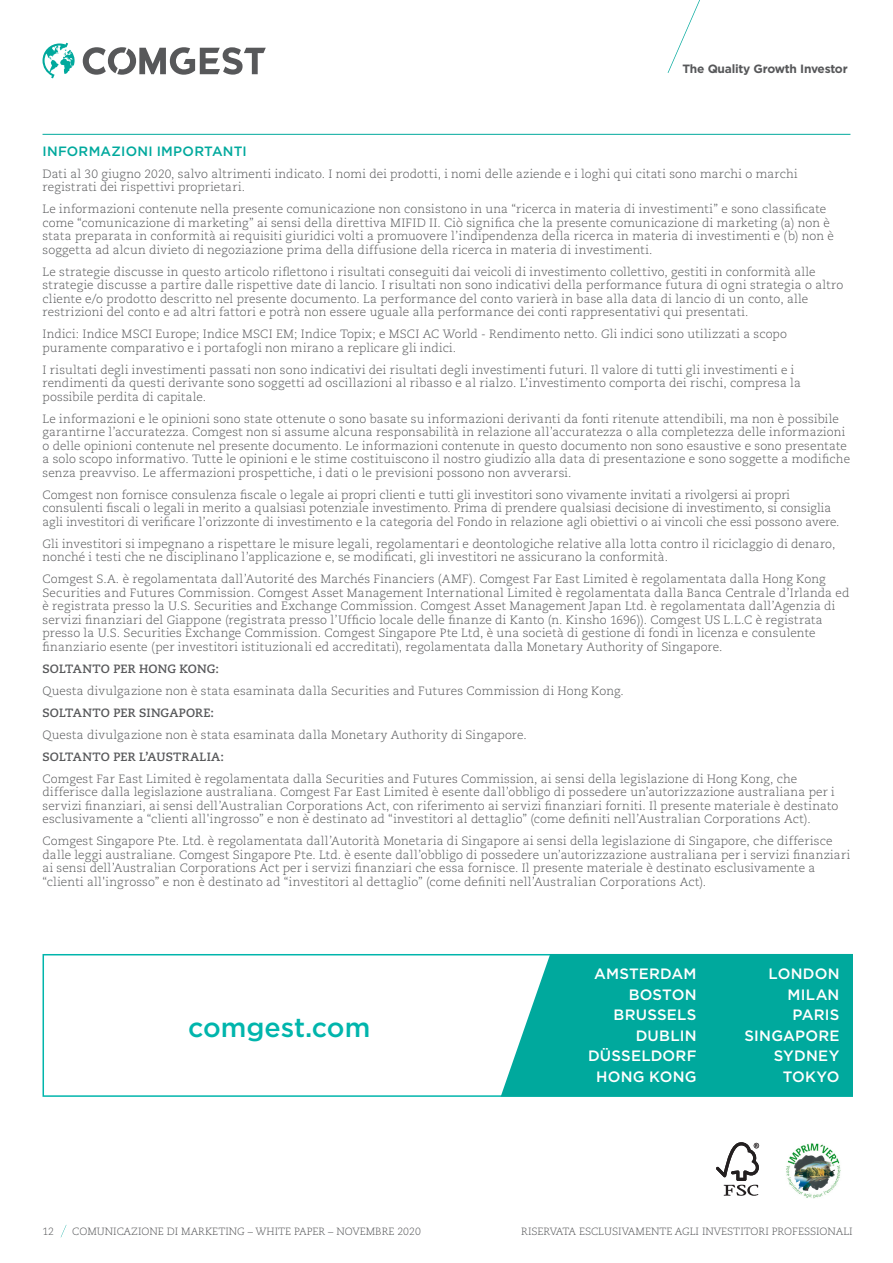
<style>
.page{position:relative;width:893px;height:1263px;background:#fff}
.page>*{position:absolute;margin:0;border:0;box-sizing:border-box;transform-origin:0 0}
.t1{font:500 27px "Gotham";color:#00b5ac}
.fließtext{font:500 15px "Gotham";letter-spacing:.015em;color:#fff}
.t2{font:500 13.5px "Gotham";letter-spacing:.02em;color:#00a99d}
.t3{font:300 12px/13.5px "Caecilia LT Pro 45";letter-spacing:.01em;color:#57585a}
.t4{font:700 12px "Caecilia LT Pro 75";letter-spacing:.005em;color:#57585a}
.t5{font:700 12px "Gotham";letter-spacing:-.02em;color:#57585a}
.t6{font:300 10.5px "Caecilia LT Pro 45";color:#57585a}
</style>
<div class="page">
<svg style="left:668px;top:0;width:32px;height:73px"></svg>
<svg style="left:61px;top:1225px;width:5px;height:12px"></svg>
<svg style="left:83px;top:47px;width:183px;height:28px"></svg>
<svg style="left:43px;top:43px;width:32px;height:35px"></svg>
<hr style="left:43px;top:134px;width:807px;height:1px;background:#00a99d">
<svg style="left:716px;top:1142px;width:43px;height:54px"></svg>
<img style="left:786px;top:1143px;width:55px;height:56px">
<div style="left:43px;top:954px;width:810px;height:143px;border:2px solid #00b5ac"></div>
<svg style="left:501px;top:954px;width:352px;height:142px;background:#12afa4"></svg>
<p class="t5" style="left:682px;top:61px;width:167px">The Quality Growth Investor</p>
<p class="t2" style="left:43px;top:142px;width:206px">INFORMAZIONI IMPORTANTI</p>
<p class="t3" style="left:43px;top:166px;width:757px">Dati al 30 giugno 2020, salvo altrimenti indicato. I nomi dei prodotti, i nomi delle aziende e i loghi qui citati sono marchi o marchi registrati dei rispettivi proprietari.</p>
<p class="t3" style="left:43px;top:202px;width:793px">Le informazioni contenute nella presente comunicazione non consistono in una “ricerca in materia di investimenti” e sono classificate come “comunicazione di marketing” ai sensi della direttiva MIFID II. Ciò significa che la presente comunicazione di marketing (a) non è stata preparata in conformità ai requisiti giuridici volti a promuovere l’indipendenza della ricerca in materia di investimenti e (b) non è soggetta ad alcun divieto di negoziazione prima della diffusione della ricerca in materia di investimenti.</p>
<p class="t3" style="left:43px;top:264px;width:802px">Le strategie discusse in questo articolo riflettono i risultati conseguiti dai veicoli di investimento collettivo, gestiti in conformità alle strategie discusse a partire dalle rispettive date di lancio. I risultati non sono indicativi della performance futura di ogni strategia o altro cliente e/o prodotto descritto nel presente documento. La performance del conto varierà in base alla data di lancio di un conto, alle restrizioni del conto e ad altri fattori e potrà non essere uguale alla performance dei conti rappresentativi qui presentati.</p>
<p class="t3" style="left:43px;top:327px;width:746px">Indici: Indice MSCI Europe; Indice MSCI EM; Indice Topix; e MSCI AC World - Rendimento netto. Gli indici sono utilizzati a scopo puramente comparativo e i portafogli non mirano a replicare gli indici.</p>
<p class="t3" style="left:43px;top:362px;width:760px">I risultati degli investimenti passati non sono indicativi dei risultati degli investimenti futuri. Il valore di tutti gli investimenti e i rendimenti da questi derivante sono soggetti ad oscillazioni al ribasso e al rialzo. L’investimento comporta dei rischi, compresa la possibile perdita di capitale.</p>
<p class="t3" style="left:43px;top:411px;width:809px">Le informazioni e le opinioni sono state ottenute o sono basate su informazioni derivanti da fonti ritenute attendibili, ma non è possibile garantirne l’accuratezza. Comgest non si assume alcuna responsabilità in relazione all’accuratezza o alla completezza delle informazioni o delle opinioni contenute nel presente documento. Le informazioni contenute in questo documento non sono esaustive e sono presentate a solo scopo informativo. Tutte le opinioni e le stime costituiscono il nostro giudizio alla data di presentazione e sono soggette a modifiche senza preavviso. Le affermazioni prospettiche, i dati o le previsioni possono non avverarsi.</p>
<p class="t3" style="left:43px;top:487px;width:799px">Comgest non fornisce consulenza fiscale o legale ai propri clienti e tutti gli investitori sono vivamente invitati a rivolgersi ai propri consulenti fiscali o legali in merito a qualsiasi potenziale investimento. Prima di prendere qualsiasi decisione di investimento, si consiglia agli investitori di verificare l’orizzonte di investimento e la categoria del Fondo in relazione agli obiettivi o ai vincoli che essi possono avere.</p>
<p class="t3" style="left:43px;top:536px;width:794px">Gli investitori si impegnano a rispettare le misure legali, regolamentari e deontologiche relative alla lotta contro il riciclaggio di denaro, nonché i testi che ne disciplinano l’applicazione e, se modificati, gli investitori ne assicurano la conformità.</p>
<p class="t3" style="left:43px;top:572px;width:808px">Comgest S.A. è regolamentata dall’Autorité des Marchés Financiers (AMF). Comgest Far East Limited è regolamentata dalla Hong Kong Securities and Futures Commission. Comgest Asset Management International Limited è regolamentata dalla Banca Centrale d’Irlanda ed è registrata presso la U.S. Securities and Exchange Commission. Comgest Asset Management Japan Ltd. è regolamentata dall’Agenzia di servizi finanziari del Giappone (registrata presso l’Ufficio locale delle finanze di Kanto (n. Kinsho 1696)). Comgest US L.L.C è registrata presso la U.S. Securities Exchange Commission. Comgest Singapore Pte Ltd, è una società di gestione di fondi in licenza e consulente finanziario esente (per investitori istituzionali ed accreditati), regolamentata dalla Monetary Authority of Singapore.</p>
<p class="t4" style="left:43px;top:660px;width:178px">SOLTANTO PER HONG KONG:</p>
<p class="t3" style="left:43px;top:683px;width:583px">Questa divulgazione non è stata esaminata dalla Securities and Futures Commission di Hong Kong.</p>
<p class="t4" style="left:43px;top:704px;width:173px">SOLTANTO PER SINGAPORE:</p>
<p class="t3" style="left:43px;top:727px;width:486px">Questa divulgazione non è stata esaminata dalla Monetary Authority di Singapore.</p>
<p class="t4" style="left:43px;top:748px;width:183px">SOLTANTO PER L’AUSTRALIA:</p>
<p class="t3" style="left:43px;top:771px;width:797px">Comgest Far East Limited è regolamentata dalla Securities and Futures Commission, ai sensi della legislazione di Hong Kong, che differisce dalla legislazione australiana. Comgest Far East Limited è esente dall’obbligo di possedere un’autorizzazione australiana per i servizi finanziari, ai sensi dell’Australian Corporations Act, con riferimento ai servizi finanziari forniti. Il presente materiale è destinato esclusivamente a “clienti all'ingrosso” e non è destinato ad “investitori al dettaglio” (come definiti nell’Australian Corporations Act).</p>
<p class="t3" style="left:43px;top:834px;width:809px">Comgest Singapore Pte. Ltd. è regolamentata dall’Autorità Monetaria di Singapore ai sensi della legislazione di Singapore, che differisce dalle leggi australiane. Comgest Singapore Pte. Ltd. è esente dall’obbligo di possedere un’autorizzazione australiana per i servizi finanziari ai sensi dell’Australian Corporations Act per i servizi finanziari che essa fornisce. Il presente materiale è destinato esclusivamente a “clienti all'ingrosso” e non è destinato ad “investitori al dettaglio” (come definiti nell’Australian Corporations Act).</p>
<p class="t1" style="left:188px;top:1009px;width:184px">comgest.com</p>
<p class="fließtext" style="left:594px;top:964px;width:104px">AMSTERDAM</p>
<p class="fließtext" style="left:629px;top:984px;width:69px">BOSTON</p>
<p class="fließtext" style="left:614px;top:1005px;width:84px">BRUSSELS</p>
<p class="fließtext" style="left:636px;top:1026px;width:62px">DUBLIN</p>
<p class="fließtext" style="left:588px;top:1046px;width:110px">DÜSSELDORF</p>
<p class="fließtext" style="left:596px;top:1067px;width:102px">HONG KONG</p>
<p class="fließtext" style="left:769px;top:964px;width:72px">LONDON</p>
<p class="fließtext" style="left:788px;top:984px;width:53px">MILAN</p>
<p class="fließtext" style="left:793px;top:1005px;width:48px">PARIS</p>
<p class="fließtext" style="left:744px;top:1026px;width:97px">SINGAPORE</p>
<p class="fließtext" style="left:774px;top:1046px;width:67px">SYDNEY</p>
<p class="fließtext" style="left:783px;top:1067px;width:58px">TOKYO</p>
<p class="t6" style="left:43px;top:1224px;width:13px">12</p>
<p class="t6" style="left:72px;top:1224px;width:350px">COMUNICAZIONE DI MARKETING – WHITE PAPER – NOVEMBRE 2020</p>
<p class="t6" style="left:521px;top:1224px;width:333px">RISERVATA ESCLUSIVAMENTE AGLI INVESTITORI PROFESSIONALI</p>
</div>
